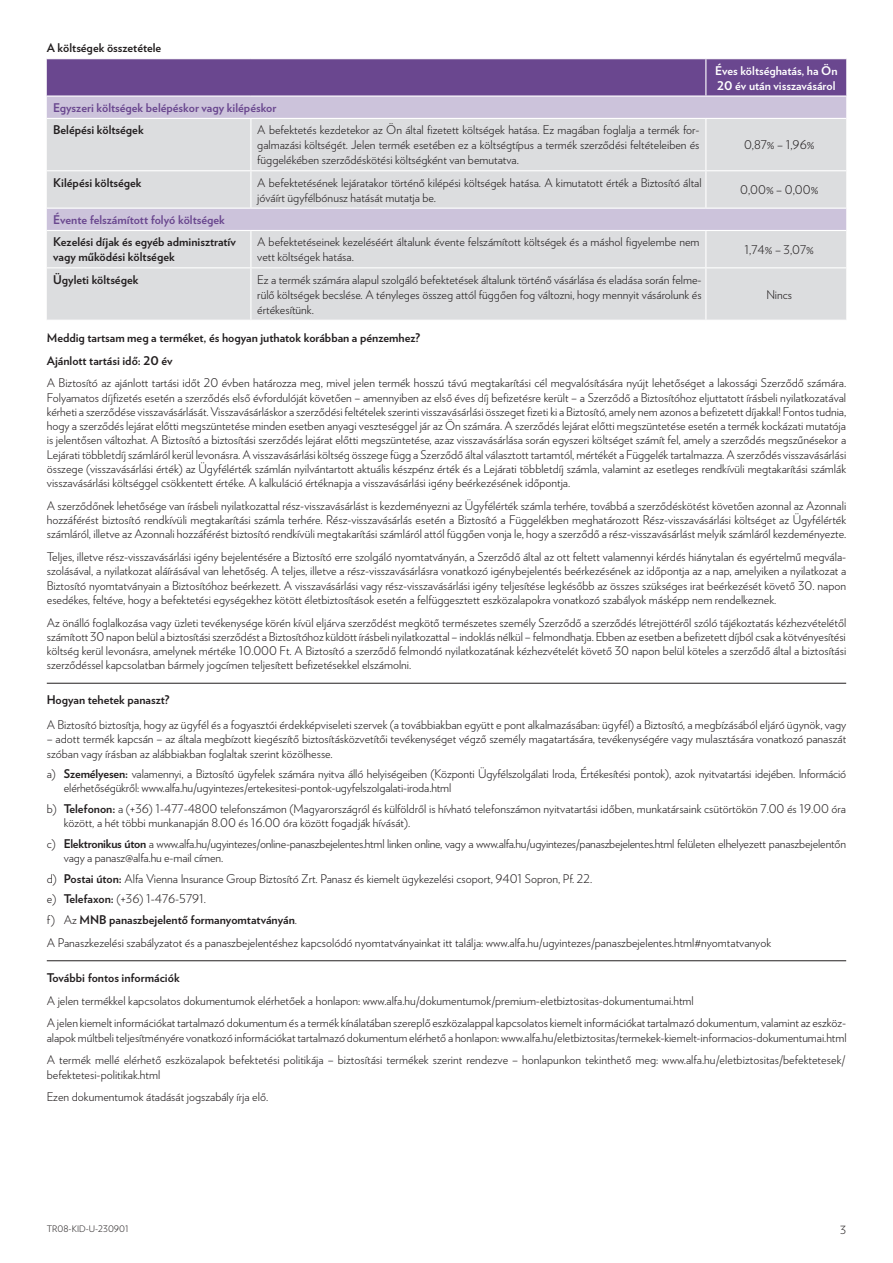
<style>
.page{position:relative;width:893px;height:1263px;background:#fff}
.page>*{position:absolute;margin:0;border:0;box-sizing:border-box;transform-origin:0 0}
.t1{font:300 12px/14.2px "Verlag";color:#231f20}
.t2{font:700 12px/15px "Verlag";color:#231f20}
.t3{font:300 12px/14.2px "Verlag";letter-spacing:-.02em;color:#231f20}
.t4{font:700 12px "Verlag";color:#6a478f}
.t5{font:700 12px/15px "Verlag";color:#fff}
.t6{font:300 11.25px "Verlag";color:#231f20}
.t7{font:300 9px "Verlag";color:#231f20}
.s1{font-weight:700}
</style>
<div class="page">
<div style="left:47px;top:59px;width:799px;height:36px;background:#6a478f"></div>
<div style="left:47px;top:97px;width:799px;height:21px;background:#ccc3db"></div>
<svg style="left:47px;top:119px;width:799px;height:201px;background:#dadade"></svg>
<hr style="left:250px;top:119px;width:1px;height:51px;background:#fff">
<hr style="left:250px;top:171px;width:1px;height:37px;background:#fff">
<hr style="left:251px;top:208px;width:455px;height:1px;background:#fff">
<hr style="left:706px;top:208px;width:140px;height:1px;background:#fff">
<hr style="left:251px;top:230px;width:455px;height:1px;background:#fff">
<hr style="left:250px;top:231px;width:1px;height:36px;background:#fff">
<hr style="left:706px;top:230px;width:140px;height:1px;background:#fff">
<hr style="left:250px;top:268px;width:1px;height:52px;background:#fff">
<hr style="left:47px;top:208px;width:204px;height:1px;background:#fff">
<hr style="left:47px;top:230px;width:204px;height:1px;background:#fff">
<hr style="left:47px;top:170px;width:204px;height:1px;background:#fff">
<hr style="left:251px;top:170px;width:455px;height:1px;background:#fff">
<hr style="left:706px;top:170px;width:140px;height:1px;background:#fff">
<hr style="left:47px;top:267px;width:204px;height:1px;background:#fff">
<hr style="left:251px;top:267px;width:455px;height:1px;background:#fff">
<hr style="left:706px;top:267px;width:140px;height:1px;background:#fff">
<hr style="left:705px;top:59px;width:1px;height:36px;background:#fff">
<hr style="left:705px;top:119px;width:1px;height:51px;background:#fff">
<hr style="left:705px;top:171px;width:1px;height:37px;background:#fff">
<hr style="left:705px;top:231px;width:1px;height:36px;background:#fff">
<hr style="left:705px;top:268px;width:1px;height:52px;background:#fff">
<hr style="left:47px;top:683px;width:799px;height:1px;background:#231f20">
<hr style="left:47px;top:960px;width:799px;height:1px;background:#231f20">
<p class="t2" style="left:47px;top:40px;width:116px">A költségek összetétele</p>
<p class="t4" style="left:53px;top:98px;width:225px">Egyszeri költségek belépéskor vagy kilépéskor</p>
<p class="t2" style="left:53px;top:122px;width:92px">Belépési költségek</p>
<p class="t1" style="left:257px;top:122px;width:444px;line-height:15px;text-align:justify">A befektetés kezdetekor az Ön által fizetett költségek hatása. Ez magában foglalja a termék for&shy;galmazási költségét. Jelen termék esetében ez a költségtípus a termék szerződési feltételeiben és függelékében szerződéskötési költségként van bemutatva.</p>
<p class="t5" style="left:715px;top:62px;width:124px">Éves költséghatás, ha Ön<br>20 év után visszavásárol</p>
<p class="t1" style="left:744px;top:137px;width:72px">0,87% – 1,96%</p>
<p class="t2" style="left:53px;top:174px;width:90px">Kilépési költségek</p>
<p class="t1" style="left:257px;top:174px;width:446px;line-height:15px">A befektetésének lejáratakor történő kilépési költségek hatása. A kimutatott érték a Biztosító által jóváírt ügyfélbónusz hatását mutatja be.</p>
<p class="t1" style="left:740px;top:182px;width:80px">0,00% – 0,00%</p>
<p class="t4" style="left:53px;top:210px;width:173px">Évente felszámított folyó költségek</p>
<p class="t2" style="left:53px;top:234px;width:184px">Kezelési díjak és egyéb adminisztratív vagy működési költségek</p>
<p class="t1" style="left:257px;top:234px;width:444px;line-height:15px">A befektetéseinek kezeléséért általunk évente felszámított költségek és a máshol figyelembe nem vett költségek hatása.</p>
<p class="t1" style="left:745px;top:242px;width:71px">1,74% – 3,07%</p>
<p class="t2" style="left:53px;top:271px;width:87px">Ügyleti költségek</p>
<p class="t1" style="left:257px;top:271px;width:446px;line-height:15px;text-align:justify">Ez a termék számára alapul szolgáló befektetések általunk történő vásárlása és eladása során felme&shy;rülő költségek becslése. A tényleges összeg attól függően fog változni, hogy mennyit vásárolunk és értékesítünk.</p>
<p class="t1" style="left:766px;top:287px;width:27px">Nincs</p>
<p class="t2" style="left:47px;top:325px;width:375px;line-height:22.8px">Meddig tartsam meg a terméket, és hogyan juthatok korábban a pénzemhez?<br>Ajánlott tartási idő: 20 év</p>
<p class="t1" style="left:47px;top:375px;width:801px;text-align:justify">A Biztosító az ajánlott tartási időt 20 évben határozza meg, mivel jelen termék hosszú távú megtakarítási cél megvalósítására nyújt lehetőséget a lakossági Szerződő számára.<br>Folyamatos díjfizetés esetén a szerződés első évfordulóját követően – amennyiben az első éves díj befizetésre került – a Szerződő a Biztosítóhoz eljuttatott írásbeli nyilatkozatával kérheti a szerződése visszavásárlását. Visszavásárláskor a szerződési feltételek szerinti visszavásárlási összeget fizeti ki a Biztosító, amely nem azonos a befizetett díjakkal! Fontos tudnia, hogy a szerződés lejárat előtti megszüntetése minden esetben anyagi veszteséggel jár az Ön számára. A szerződés lejárat előtti megszüntetése esetén a termék kockázati mutatója is jelentősen változhat. A Biztosító a biztosítási szerződés lejárat előtti megszüntetése, azaz visszavásárlása során egyszeri költséget számít fel, amely a szerződés megszűnésekor a Lejárati többletdíj számláról kerül levonásra. A visszavásárlási költség összege függ a Szerződő által választott tartamtól, mértékét a Függelék tartalmazza. A szerződés visszavásárlási összege (visszavásárlási érték) az Ügyfélérték számlán nyilvántartott aktuális készpénz érték és a Lejárati többletdíj számla, valamint az esetleges rendkívüli megtakarítási számlák visszavásárlási költséggel csökkentett értéke. A kalkuláció értéknapja a visszavásárlási igény beérkezésének időpontja.</p>
<p class="t1" style="left:47px;top:498px;width:801px;text-align:justify">A szerződőnek lehetősége van írásbeli nyilatkozattal rész-visszavásárlást is kezdeményezni az Ügyfélérték számla terhére, továbbá a szerződéskötést követően azonnal az Azonnali hozzáférést biztosító rendkívüli megtakarítási számla terhére. Rész-visszavásárlás esetén a Biztosító a Függelékben meghatározott Rész-visszavásárlási költséget az Ügyfélérték számláról, illetve az Azonnali hozzáférést biztosító rendkívüli megtakarítási számláról attól függően vonja le, hogy a szerződő a rész-visszavásárlást melyik számláról kezdeményezte.</p>
<p class="t1" style="left:47px;top:549px;width:801px;text-align:justify">Teljes, illetve rész-visszavásárlási igény bejelentésére a Biztosító erre szolgáló nyomtatványán, a Szerződő által az ott feltett valamennyi kérdés hiánytalan és egyértelmű megvála&shy;szolásával, a nyilatkozat aláírásával van lehetőség. A teljes, illetve a rész-visszavásárlásra vonatkozó igénybejelentés beérkezésének az időpontja az a nap, amelyiken a nyilatkozat a Biztosító nyomtatványain a Biztosítóhoz beérkezett. A visszavásárlási vagy rész-visszavásárlási igény teljesítése legkésőbb az összes szükséges irat beérkezését követő 30. napon esedékes, feltéve, hogy a befektetési egységekhez kötött életbiztosítások esetén a felfüggesztett eszközalapokra vonatkozó szabályok másképp nem rendelkeznek.</p>
<p class="t1" style="left:47px;top:614px;width:801px;text-align:justify">Az önálló foglalkozása vagy üzleti tevékenysége körén kívül eljárva szerződést megkötő természetes személy Szerződő a szerződés létrejöttéről szóló tájékoztatás kézhezvételétől számított 30 napon belül a biztosítási szerződést a Biztosítóhoz küldött írásbeli nyilatkozattal – indoklás nélkül – felmondhatja. Ebben az esetben a befizetett díjból csak a kötvényesítési költség kerül levonásra, amelynek mértéke 10.000 Ft. A Biztosító a szerződő felmondó nyilatkozatának kézhezvételét követő 30 napon belül köteles a szerződő által a biztosítási szerződéssel kapcsolatban bármely jogcímen teljesített befizetésekkel elszámolni.</p>
<p class="t2" style="left:47px;top:692px;width:124px">Hogyan tehetek panaszt?</p>
<p class="t1" style="left:47px;top:717px;width:801px">A Biztosító biztosítja, hogy az ügyfél és a fogyasztói érdekképviseleti szervek (a továbbiakban együtt e pont alkalmazásában: ügyfél) a Biztosító, a megbízásából eljáró ügynök, vagy</p>
<p class="t1" style="left:47px;top:731px;width:801px">– adott termék kapcsán – az általa megbízott kiegészítő biztosításközvetítői tevékenységet végző személy magatartására, tevékenységére vagy mulasztására vonatkozó panaszát szóban vagy írásban az alábbiakban foglaltak szerint közölhesse.</p>
<p class="t1" style="left:64px;top:766px;width:784px;text-indent:-17px">a) <span class="s1">Személyesen:</span> valamennyi, a Biztosító ügyfelek számára nyitva álló helyiségeiben (Központi Ügyfélszolgálati Iroda, Értékesítési pontok), azok nyitvatartási idejében. Információ elérhetőségükről: www.alfa.hu/ugyintezes/ertekesitesi-pontok-ugyfelszolgalati-iroda.html</p>
<p class="t1" style="left:64px;top:801px;width:784px;text-indent:-17px">b) <span class="s1">Telefonon:</span> a (+36) 1-477-4800 telefonszámon (Magyarországról és külföldről is hívható telefonszámon nyitvatartási időben, munkatársaink csütörtökön 7.00 és 19.00 óra között, a hét többi munkanapján 8.00 és 16.00 óra között fogadják hívását).</p>
<p class="t3" style="left:64px;top:836px;width:784px;text-indent:-17px">c) <span class="s1">Elektronikus úton</span> a www.alfa.hu/ugyintezes/online-panaszbejelentes.html linken online, vagy a www.alfa.hu/ugyintezes/panaszbejelentes.html felületen elhelyezett panaszbejelentőn vagy a panasz@alfa.hu e-mail címen.</p>
<p class="t1" style="left:47px;top:867px;width:547px;line-height:20.7px">d) <span class="s1">Postai úton:</span> Alfa Vienna Insurance Group Biztosító Zrt. Panasz és kiemelt ügykezelési csoport, 9401 Sopron, Pf. 22. e) <span class="s1">Telefaxon:</span> (+36) 1-476-5791.<br>f) Az <span class="s1">MNB panaszbejelentő formanyomtatványán</span>.</p>
<p class="t1" style="left:47px;top:935px;width:726px">A Panaszkezelési szabályzatot és a panaszbejelentéshez kapcsolódó nyomtatványainkat itt találja: www.alfa.hu/ugyintezes/panaszbejelentes.html#nyomtatvanyok</p>
<p class="t2" style="left:47px;top:969px;width:134px">További fontos információk</p>
<p class="t1" style="left:47px;top:988px;width:801px;line-height:22.8px">A jelen termékkel kapcsolatos dokumentumok elérhetőek a honlapon: www.alfa.hu/dokumentumok/premium-eletbiztositas-dokumentumai.html<br>A jelen kiemelt információkat tartalmazó dokumentum és a termék kínálatában szereplő eszközalappal kapcsolatos kiemelt információkat tartalmazó dokumentum, valamint az eszköz-</p>
<p class="t1" style="left:47px;top:1025px;width:801px;line-height:22.8px">alapok múltbeli teljesítményére vonatkozó információkat tartalmazó dokumentum elérhető a honlapon: www.alfa.hu/eletbiztositas/termekek-kiemelt-informacios-dokumentumai.html<br>A termék mellé elérhető eszközalapok befektetési politikája – biztosítási termékek szerint rendezve – honlapunkon tekinthető meg: www.alfa.hu/eletbiztositas/befektetesek/</p>
<p class="t1" style="left:47px;top:1062px;width:223px;line-height:22.8px">befektetesi-politikak.html<br>Ezen dokumentumok átadását jogszabály írja elő.</p>
<p class="t7" style="left:47px;top:1222px;width:83px">TR08-KID-U-230901</p>
<p class="t6" style="left:840px;top:1221px;width:8px">3</p>
</div>
